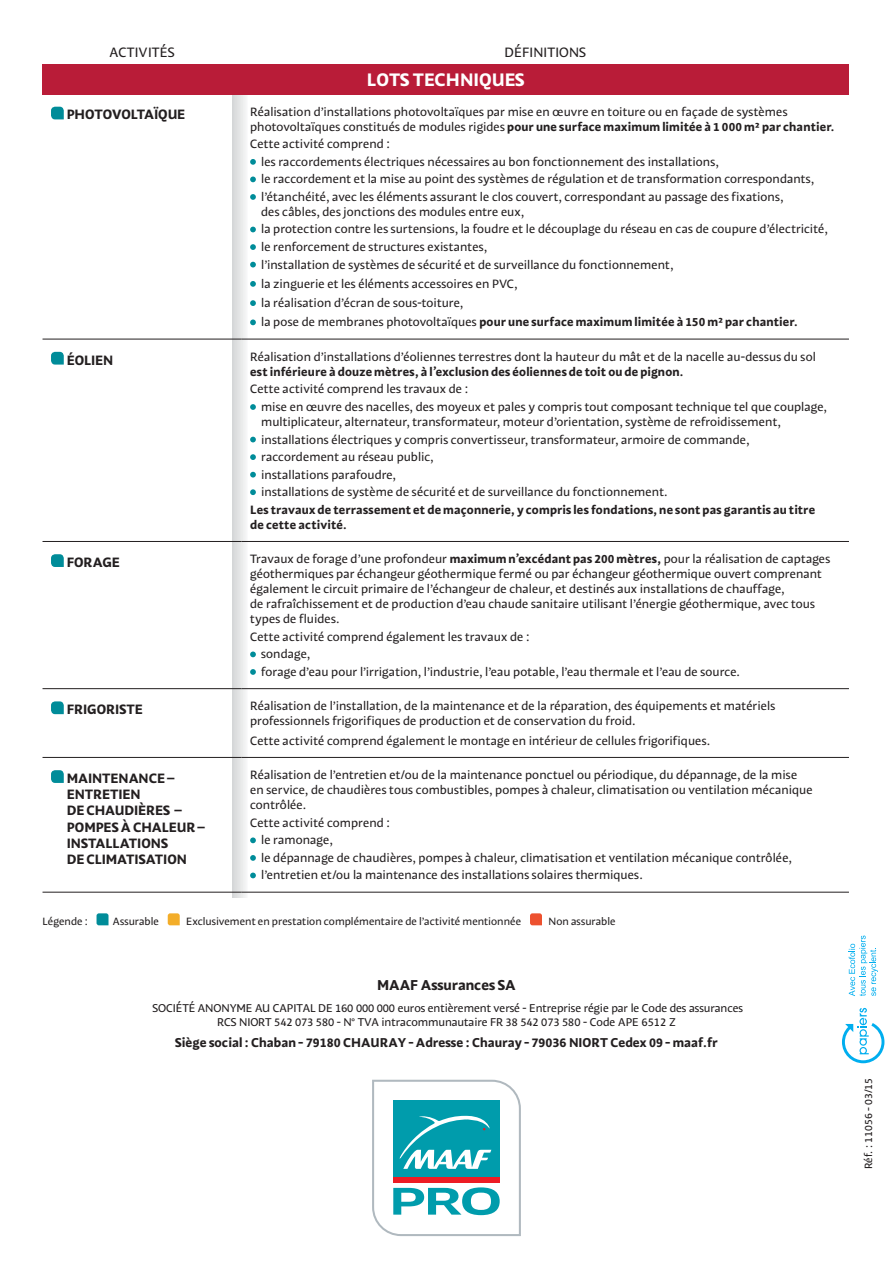
<style>
.page{position:relative;width:893px;height:1263px;background:#fff}
.page>*{position:absolute;margin:0;border:0;box-sizing:border-box;transform-origin:0 0}
.t1{font:18px "MAAF Bold";color:#fff}
.t2{font:14.25px "MAAF Bold";letter-spacing:-.005em;color:#231f20}
.t3{font:13.5px/16.2px "MAAF Bold";letter-spacing:-.005em;color:#231f20}
.t4{font:13.5px "MAAF";letter-spacing:.01em;color:#231f20}
.t5{font:12.75px "MAAF Bold";color:#231f20}
.t6{font:12px/17.5px "MAAF";letter-spacing:.005em;color:#231f20}
.t7{font:12px/15px "MAAF Bold";letter-spacing:.01em;color:#231f20}
.t8{font:11.25px/13.5px "MAAF";letter-spacing:-.01em;color:#231f20;text-align:center}
.t9{font:10.5px "MAAF";color:#231f20}
.s1{font-family:"MAAF"}
.s2{font-family:"MAAF Bold"}
</style>
<div class="page">
<svg style="left:842px;top:1008px;width:42px;height:55px"></svg>
<svg style="left:849px;top:935px;width:29px;height:61px"></svg>
<svg style="left:372px;top:1080px;width:149px;height:156px"></svg>
<img style="left:232px;top:94px;width:16px;height:804px">
<svg style="left:97px;top:913px;width:12px;height:12px"></svg>
<svg style="left:168px;top:913px;width:12px;height:12px"></svg>
<svg style="left:530px;top:913px;width:12px;height:12px"></svg>
<div style="left:43px;top:64px;width:806px;height:30px;background:#b91c38"></div>
<hr style="left:43px;top:339px;width:199px;height:1px;background:#231f20">
<hr style="left:43px;top:541px;width:199px;height:1px;background:#231f20">
<hr style="left:43px;top:688px;width:199px;height:1px;background:#231f20">
<hr style="left:43px;top:757px;width:199px;height:1px;background:#231f20">
<hr style="left:43px;top:892px;width:199px;height:1px;background:#231f20">
<hr style="left:242px;top:339px;width:607px;height:1px;background:#231f20">
<hr style="left:242px;top:541px;width:607px;height:1px;background:#231f20">
<hr style="left:242px;top:688px;width:607px;height:1px;background:#231f20">
<hr style="left:242px;top:757px;width:607px;height:1px;background:#231f20">
<hr style="left:242px;top:892px;width:607px;height:1px;background:#231f20">
<svg style="left:51px;top:107px;width:13px;height:12px"></svg>
<svg style="left:250px;top:159px;width:6px;height:6px"></svg>
<svg style="left:250px;top:177px;width:6px;height:5px"></svg>
<svg style="left:250px;top:194px;width:6px;height:6px"></svg>
<svg style="left:250px;top:227px;width:6px;height:5px"></svg>
<svg style="left:250px;top:244px;width:6px;height:6px"></svg>
<svg style="left:250px;top:262px;width:6px;height:5px"></svg>
<svg style="left:250px;top:281px;width:6px;height:6px"></svg>
<svg style="left:250px;top:300px;width:6px;height:6px"></svg>
<svg style="left:250px;top:319px;width:6px;height:6px"></svg>
<svg style="left:51px;top:352px;width:13px;height:13px"></svg>
<svg style="left:250px;top:404px;width:6px;height:6px"></svg>
<svg style="left:250px;top:437px;width:6px;height:5px"></svg>
<svg style="left:250px;top:454px;width:6px;height:6px"></svg>
<svg style="left:250px;top:472px;width:6px;height:5px"></svg>
<svg style="left:250px;top:489px;width:6px;height:6px"></svg>
<svg style="left:51px;top:554px;width:13px;height:13px"></svg>
<svg style="left:250px;top:651px;width:6px;height:6px"></svg>
<svg style="left:250px;top:669px;width:6px;height:6px"></svg>
<svg style="left:51px;top:701px;width:13px;height:13px"></svg>
<svg style="left:51px;top:770px;width:13px;height:13px"></svg>
<svg style="left:250px;top:837px;width:6px;height:6px"></svg>
<svg style="left:250px;top:855px;width:6px;height:6px"></svg>
<svg style="left:250px;top:872px;width:6px;height:6px"></svg>
<p class="t4" style="left:109px;top:47px;width:67px">ACTIVITÉS</p>
<p class="t4" style="left:504px;top:47px;width:83px">DÉFINITIONS</p>
<h1 class="t1" style="left:367px;top:73px;width:159px">LOTS TECHNIQUES</h1>
<p class="t3" style="left:67px;top:108px;width:120px">PHOTOVOLTAÏQUE</p>
<p class="t6" style="left:250px;top:104px;width:539px">Réalisation d’installations photovoltaïques par mise en œuvre en toiture ou en façade de systèmes</p>
<p class="t7" style="left:250px;top:120px;width:586px"><span class="s1">photovoltaïques constitués de modules rigides</span> pour une surface maximum limitée à 1 000 m² par chantier.</p>
<p class="t6" style="left:261px;top:137px;width:555px;text-indent:-11px">Cette activité comprend :<br>les raccordements électriques nécessaires au bon fonctionnement des installations,<br>le raccordement et la mise au point des systèmes de régulation et de transformation correspondants, l’étanchéité, avec les éléments assurant le clos couvert, correspondant au passage des fixations,</p>
<p class="t6" style="left:261px;top:204px;width:568px">des câbles, des jonctions des modules entre eux,<br>la protection contre les surtensions, la foudre et le découplage du réseau en cas de coupure d’électricité, le renforcement de structures existantes,<br>l’installation de systèmes de sécurité et de surveillance du fonctionnement,</p>
<p class="t6" style="left:261px;top:275px;width:258px;line-height:19.2px">la zinguerie et les éléments accessoires en PVC, la réalisation d’écran de sous-toiture,</p>
<p class="t7" style="left:261px;top:316px;width:538px"><span class="s1">la pose de membranes photovoltaïques</span> pour une surface maximum limitée à 150 m² par chantier.</p>
<p class="t3" style="left:67px;top:353px;width:48px">ÉOLIEN</p>
<p class="t6" style="left:250px;top:349px;width:567px">Réalisation d’installations d’éoliennes terrestres dont la hauteur du mât et de la nacelle au-dessus du sol</p>
<p class="t7" style="left:250px;top:365px;width:435px">est inférieure à douze mètres, à l’exclusion des éoliennes de toit ou de pignon.</p>
<p class="t6" style="left:261px;top:382px;width:567px;text-indent:-11px">Cette activité comprend les travaux de :<br>mise en œuvre des nacelles, des moyeux et pales y compris tout composant technique tel que couplage,</p>
<p class="t6" style="left:261px;top:414px;width:521px">multiplicateur, alternateur, transformateur, moteur d’orientation, système de refroidissement, installations électriques y compris convertisseur, transformateur, armoire de commande, raccordement au réseau public,<br>installations parafoudre,<br>installations de système de sécurité et de surveillance du fonctionnement.</p>
<p class="t7" style="left:250px;top:503px;width:567px">Les travaux de terrassement et de maçonnerie, y compris les fondations, ne sont pas garantis au titre de cette activité.</p>
<p class="t3" style="left:67px;top:556px;width:55px">FORAGE</p>
<p class="t6" style="left:250px;top:553px;width:582px;line-height:15px">Travaux de forage d’une profondeur <span class="s2">maximum n’excédant pas 200 mètres,</span> pour la réalisation de captages géothermiques par échangeur géothermique fermé ou par échangeur géothermique ouvert comprenant également le circuit primaire de l’échangeur de chaleur, et destinés aux installations de chauffage,<br>de rafraîchissement et de production d’eau chaude sanitaire utilisant l’énergie géothermique, avec tous types de fluides.</p>
<p class="t6" style="left:261px;top:629px;width:480px;text-indent:-11px">Cette activité comprend également les travaux de :<br>sondage,<br>forage d’eau pour l’irrigation, l’industrie, l’eau potable, l’eau thermale et l’eau de source.</p>
<p class="t3" style="left:67px;top:703px;width:78px">FRIGORISTE</p>
<p class="t6" style="left:250px;top:700px;width:527px;line-height:15px">Réalisation de l’installation, de la maintenance et de la réparation, des équipements et matériels professionnels frigorifiques de production et de conservation du froid.</p>
<p class="t6" style="left:250px;top:733px;width:461px">Cette activité comprend également le montage en intérieur de cellules frigorifiques.</p>
<p class="t3" style="left:67px;top:772px;width:140px">MAINTENANCE –<br>ENTRETIEN<br>DE CHAUDIÈRES –<br>POMPES À CHALEUR –<br>INSTALLATIONS<br>DE CLIMATISATION</p>
<p class="t6" style="left:250px;top:769px;width:564px;line-height:15px">Réalisation de l’entretien et/ou de la maintenance ponctuel ou périodique, du dépannage, de la mise en service, de chaudières tous combustibles, pompes à chaleur, climatisation ou ventilation mécanique contrôlée.</p>
<p class="t6" style="left:261px;top:815px;width:532px;text-indent:-11px">Cette activité comprend :<br>le ramonage,<br>le dépannage de chaudières, pompes à chaleur, climatisation et ventilation mécanique contrôlée, l’entretien et/ou la maintenance des installations solaires thermiques.</p>
<p class="t9" style="left:43px;top:918px;width:47px">Légende :</p>
<p class="t9" style="left:113px;top:918px;width:48px">Assurable</p>
<p class="t9" style="left:186px;top:918px;width:337px">Exclusivement en prestation complémentaire de l’activité mentionnée</p>
<p class="t9" style="left:548px;top:918px;width:69px">Non assurable</p>
<p class="t2" style="left:377px;top:979px;width:140px">MAAF Assurances SA</p>
<p class="t8" style="left:152px;top:1003px;width:592px">SOCIÉTÉ ANONYME AU CAPITAL DE 160 000 000 euros entièrement versé - Entreprise régie par le Code des assurances<br>RCS NIORT 542 073 580 - N° TVA intracommunautaire FR 38 542 073 580 - Code APE 6512 Z</p>
<p class="t5" style="left:175px;top:1038px;width:544px">Siège social : Chaban - 79180 CHAURAY - Adresse : Chauray - 79036 NIORT Cedex 09 - maaf.fr</p>
<p class="t9" style="left:865px;top:1169px;width:93px;rotate:-90deg">Réf. : 11056 - 03/15</p>
</div>
